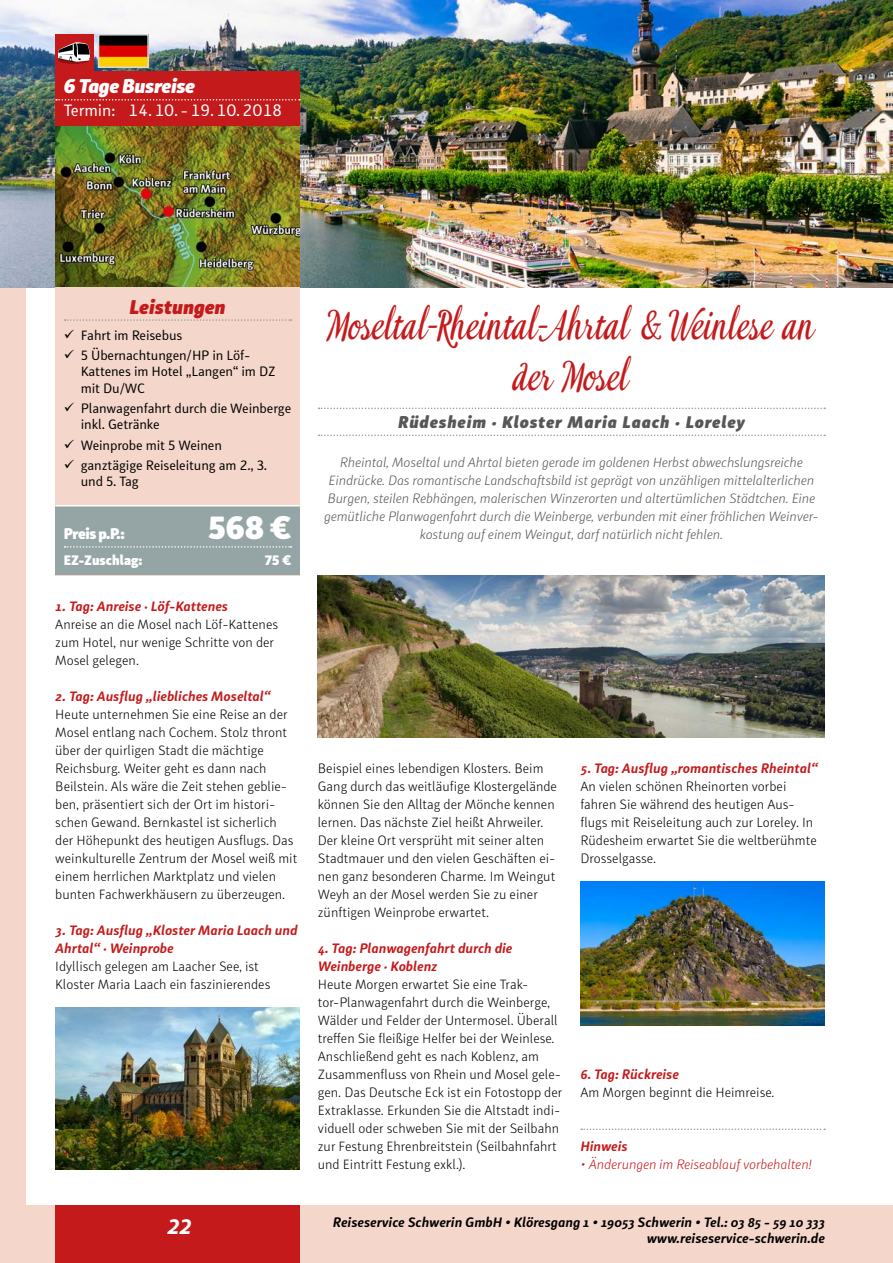
<style>
.page{position:relative;width:893px;height:1263px;background:#fff}
.page>*{position:absolute;margin:0;border:0;box-sizing:border-box;transform-origin:0 0}
.t1{font:51px/51px "Idea";letter-spacing:.005em;color:#c51a1b;text-align:center;scale:.8 1}
.t2{font:900 31.5px "Submariner R24";color:#fff}
.t3{font:italic 700 22.5px "Myriad Pro";color:#fff}
.t4{font:italic 900 19.5px "Submariner R24";letter-spacing:-.015em;color:#fff}
.t5{font:italic 900 19.5px "Submariner R24";color:#c51a1b}
.t6{font:italic 900 16.5px "Submariner R24";letter-spacing:.05em;color:#575756}
.t7{font:16.5px "Submariner R24";letter-spacing:-.01em;color:#fff}
.t8{font:900 15px "Submariner R24";letter-spacing:-.025em;color:#fff}
.t9{font:300 13.5px/18px "Submariner R24";color:#000}
.t10{font:italic 300 13.5px/18px "Submariner R24";letter-spacing:-.01em;color:#575756;text-align:center}
.t11{font:italic 700 13.5px/18px "Submariner R24";color:#c51a1b}
.t12{font:13.5px/20.4px "Submariner R24";letter-spacing:-.01em;color:#000}
.t13{font:italic 700 13.5px/16.2px "Submariner R24";color:#000;text-align:right}
.t14{font:italic 300 13.5px "Submariner R24";letter-spacing:-.01em;color:#c51a1b}
.t15{font:900 13.5px "Submariner R24";color:#fff}
</style>
<div class="page">
<div style="left:0;top:1205px;width:893px;height:58px;background:#f4d6ca"></div>
<div style="left:55px;top:1205px;width:245px;height:58px;background:#c51a1b"></div>
<div style="left:0;top:0;width:26px;height:1263px;background:#f4d6ca"></div>
<img style="left:0;top:0;width:893px;height:287px">
<img style="left:101px;top:37px;width:45px;height:28px">
<div style="left:98px;top:34px;width:51px;height:34px;border:2px solid #dadada"></div>
<div style="left:55px;top:34px;width:39px;height:38px;background:#c51a1b"></div>
<svg style="left:58px;top:56px;width:31px;height:8px"></svg>
<svg style="left:58px;top:42px;width:32px;height:20px"></svg>
<img style="left:55px;top:125px;width:245px;height:162px">
<div style="left:55px;top:71px;width:245px;height:54px;background:#c51a1b"></div>
<svg style="left:56px;top:99px;width:244px;height:2px"></svg>
<div style="left:55px;top:287px;width:245px;height:288px;background:#f4d6ca"></div>
<svg style="left:65px;top:319px;width:227px;height:2px"></svg>
<div style="left:55px;top:506px;width:245px;height:69px;background:#95a5a5"></div>
<hr style="left:55px;top:505px;width:245px;height:1px;background:#fff">
<svg style="left:65px;top:546px;width:227px;height:2px"></svg>
<svg style="left:319px;top:408px;width:506px;height:1px"></svg>
<svg style="left:319px;top:435px;width:506px;height:1px"></svg>
<img style="left:55px;top:1007px;width:245px;height:162px">
<img style="left:580px;top:881px;width:245px;height:144px">
<img style="left:318px;top:575px;width:507px;height:162px">
<svg style="left:581px;top:1128px;width:244px;height:2px"></svg>
<h3 class="t4" style="left:64px;top:72px;width:133px">6 Tage Busreise</h3>
<p class="t7" style="left:64px;top:100px;width:220px">Termin: 14. 10. - 19. 10. 2018</p>
<h3 class="t5" style="left:130px;top:293px;width:97px">Leistungen</h3>
<p class="t12" style="left:81px;top:324px;width:171px">Fahrt im Reisebus<br>5 Übernachtungen/HP in Löf-</p>
<p class="t12" style="left:81px;top:363px;width:196px;line-height:16.2px">Kattenes im Hotel „Langen“ im DZ mit Du/WC</p>
<p class="t12" style="left:81px;top:400px;width:212px;line-height:16.2px">Planwagenfahrt durch die Weinberge inkl. Getränke</p>
<p class="t12" style="left:81px;top:434px;width:188px">Weinprobe mit 5 Weinen ganztägige Reiseleitung am 2., 3.</p>
<p class="t12" style="left:81px;top:471px;width:60px">und 5. Tag</p>
<p class="t8" style="left:64px;top:523px;width:63px">Preis p.P.:</p>
<h2 class="t2" style="left:208px;top:506px;width:85px">568 €</h2>
<p class="t15" style="left:64px;top:550px;width:80px">EZ-Zuschlag:</p>
<p class="t15" style="left:265px;top:550px;width:28px">75 €</p>
<p class="t11" style="left:55px;top:597px;width:174px">1. Tag: Anreise · Löf-Kattenes</p>
<p class="t9" style="left:55px;top:615px;width:224px">Anreise an die Mosel nach Löf-Kattenes zum Hotel, nur wenige Schritte von der<br>Mosel gelegen.</p>
<p class="t11" style="left:55px;top:687px;width:217px">2. Tag: Ausflug „liebliches Moseltal“</p>
<p class="t9" style="left:55px;top:705px;width:244px">Heute unternehmen Sie eine Reise an der Mosel entlang nach Cochem. Stolz thront über der quirligen Stadt die mächtige Reichsburg. Weiter geht es dann nach Beilstein. Als wäre die Zeit stehen geblie&shy;ben, präsentiert sich der Ort im histori&shy;schen Gewand. Bernkastel ist sicherlich der Höhepunkt des heutigen Ausflugs. Das weinkulturelle Zentrum der Mosel weiß mit einem herrlichen Marktplatz und vielen bunten Fachwerkhäusern zu überzeugen.</p>
<p class="t11" style="left:55px;top:921px;width:244px">3. Tag: Ausflug „Kloster Maria Laach und<br>Ahrtal“ · Weinprobe</p>
<p class="t9" style="left:55px;top:957px;width:217px">Idyllisch gelegen am Laacher See, ist<br>Kloster Maria Laach ein faszinierendes</p>
<h1 class="t1" style="left:328px;top:306px;width:617px">Moseltal-Rheintal-Ahrtal &amp; Weinlese an der Mosel</h1>
<p class="t6" style="left:398px;top:411px;width:348px">Rüdesheim · Kloster Maria Laach · Loreley</p>
<p class="t10" style="left:324px;top:453px;width:496px">Rheintal, Moseltal und Ahrtal bieten gerade im goldenen Herbst abwechslungsreiche Eindrücke. Das romantische Landschaftsbild ist geprägt von unzähligen mittelalterlichen Burgen, steilen Rebhängen, malerischen Winzerorten und altertümlichen Städtchen. Eine gemütliche Planwagenfahrt durch die Weinberge, verbunden mit einer fröhlichen Weinver&shy;kostung auf einem Weingut, darf natürlich nicht fehlen.</p>
<p class="t9" style="left:318px;top:759px;width:241px">Beispiel eines lebendigen Klosters. Beim Gang durch das weitläufige Klostergelände können Sie den Alltag der Mönche kennen lernen. Das nächste Ziel heißt Ahrweiler.<br>Der kleine Ort versprüht mit seiner alten Stadtmauer und den vielen Geschäften ei&shy;nen ganz besonderen Charme. Im Weingut Weyh an der Mosel werden Sie zu einer zünftigen Weinprobe erwartet.</p>
<p class="t11" style="left:318px;top:939px;width:196px">4. Tag: Planwagenfahrt durch die<br>Weinberge · Koblenz</p>
<p class="t9" style="left:318px;top:975px;width:246px">Heute Morgen erwartet Sie eine Trak&shy;tor-Planwagenfahrt durch die Weinberge, Wälder und Felder der Untermosel. Überall treffen Sie fleißige Helfer bei der Weinlese.<br>Anschließend geht es nach Koblenz, am Zusammenfluss von Rhein und Mosel gele&shy;gen. Das Deutsche Eck ist ein Fotostopp der Extraklasse. Erkunden Sie die Altstadt indi&shy;viduell oder schweben Sie mit der Seilbahn zur Festung Ehrenbreitstein (Seilbahnfahrt und Eintritt Festung exkl.).</p>
<p class="t11" style="left:580px;top:759px;width:239px">5. Tag: Ausflug „romantisches Rheintal“</p>
<p class="t9" style="left:580px;top:777px;width:238px">An vielen schönen Rheinorten vorbei fahren Sie während des heutigen Aus&shy;flugs mit Reiseleitung auch zur Loreley. In Rüdesheim erwartet Sie die weltberühmte Drosselgasse.</p>
<p class="t11" style="left:580px;top:1065px;width:100px">6. Tag: Rückreise</p>
<p class="t9" style="left:580px;top:1083px;width:196px">Am Morgen beginnt die Heimreise.</p>
<p class="t11" style="left:580px;top:1137px;width:49px">Hinweis</p>
<p class="t14" style="left:580px;top:1156px;width:233px">• Änderungen im Reiseablauf vorbehalten!</p>
<h3 class="t3" style="left:167px;top:1212px;width:26px">22</h3>
<p class="t13" style="left:333px;top:1213px;width:494px">Reiseservice Schwerin GmbH • Klöresgang 1 • 19053 Schwerin • Tel.: 03 85 - 59 10 333 www.reiseservice-schwerin.de</p>
</div>
